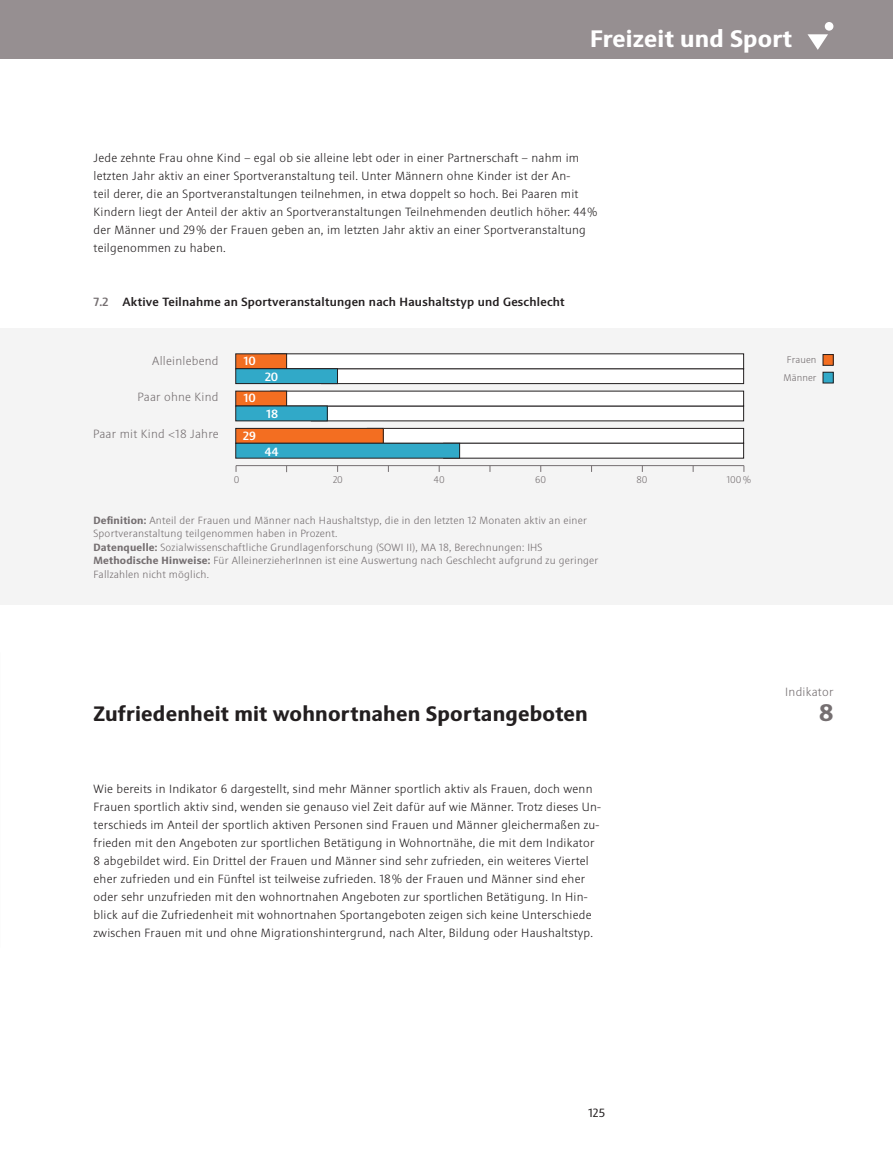
<style>
.page{position:relative;width:893px;height:1149px;background:#fff}
.page>*{position:absolute;margin:0;border:0;box-sizing:border-box;transform-origin:0 0}
.t1{font:700 24px "Sinova Pro";letter-spacing:.01em;color:#fff}
.t2{font:700 24px "Sinova Pro";color:#756f71}
.t3{font:700 21px "Sinova Pro";letter-spacing:.01em;color:#231f20}
.t4{font:300 12px/18px "Sinova Pro";letter-spacing:.02em;color:#231f20}
.t5{font:500 12px "Sinova Pro";letter-spacing:.02em;color:#231f20}
.t6{font:300 12px "Sinova Pro";letter-spacing:.02em;color:#756f71}
.t7{font:500 12px "Sinova Pro";letter-spacing:.01em;color:#fff}
.t8{font:12px "Sinova Pro";color:#231f20}
.t9{font:300 10.5px/13.5px "Sinova Pro";letter-spacing:.02em;color:#756f71}
.t10{font:300 9.75px/18px "Sinova Pro";letter-spacing:.01em;color:#756f71;text-align:center}
.s1{color:#756f71}
.s2{font-weight:700}
</style>
<div class="page">
<div style="left:0;top:328px;width:893px;height:276px;background:#f4f4f4"></div>
<div style="left:0;top:0;width:893px;height:59px;background:#968f91"></div>
<div style="left:825px;top:22px;width:8px;height:9px;background:#fff;border-radius:50%"></div>
<svg style="left:807px;top:34px;width:21px;height:16px"></svg>
<div style="left:321px;top:368px;width:423px;height:15px;background:#fff"></div>
<div style="left:311px;top:406px;width:433px;height:15px;background:#fff"></div>
<div style="left:311px;top:405px;width:433px;height:16px;border:1px solid #231f20"></div>
<div style="left:367px;top:428px;width:377px;height:15px;background:#fff"></div>
<div style="left:367px;top:428px;width:377px;height:15px;border:1px solid #231f20"></div>
<div style="left:444px;top:443px;width:300px;height:15px;background:#fff"></div>
<div style="left:443px;top:443px;width:301px;height:15px;border:1px solid #231f20"></div>
<hr style="left:236px;top:465px;width:508px;height:1px;background:#756f71">
<div style="left:271px;top:354px;width:473px;height:14px;background:#fff"></div>
<div style="left:270px;top:353px;width:474px;height:16px;border:1px solid #231f20"></div>
<div style="left:271px;top:391px;width:473px;height:15px;background:#fff"></div>
<div style="left:236px;top:354px;width:51px;height:14px;background:#f36e21"></div>
<div style="left:236px;top:353px;width:51px;height:16px;border:1px solid #231f20"></div>
<div style="left:236px;top:368px;width:101px;height:15px;background:#31a9c8"></div>
<div style="left:236px;top:368px;width:102px;height:15px;border:1px solid #231f20"></div>
<div style="left:236px;top:391px;width:51px;height:15px;background:#f36e21"></div>
<div style="left:236px;top:406px;width:91px;height:15px;background:#31a9c8"></div>
<div style="left:236px;top:405px;width:91px;height:16px;border:1px solid #231f20"></div>
<div style="left:236px;top:428px;width:147px;height:15px;background:#f36e21"></div>
<div style="left:236px;top:428px;width:147px;height:15px;border:1px solid #231f20"></div>
<div style="left:236px;top:443px;width:224px;height:15px;background:#31a9c8"></div>
<div style="left:236px;top:443px;width:224px;height:15px;border:1px solid #231f20"></div>
<div style="left:823px;top:354px;width:10px;height:11px;background:#f36e21"></div>
<div style="left:823px;top:372px;width:10px;height:11px;background:#31a9c8"></div>
<div style="left:823px;top:372px;width:10px;height:11px;border:1px solid #231f20"></div>
<h1 class="t1" style="left:590px;top:24px;width:203px">Freizeit und Sport</h1>
<p class="t4" style="left:94px;top:149px;width:505px">Jede zehnte Frau ohne Kind – egal ob sie alleine lebt oder in einer Partnerschaft – nahm im letzten Jahr aktiv an einer Sportveranstaltung teil. Unter Männern ohne Kinder ist der An-<br>teil derer, die an Sportveranstaltungen teilnehmen, in etwa doppelt so hoch. Bei Paaren mit Kindern liegt der Anteil der aktiv an Sportveranstaltungen Teilnehmenden deutlich höher: 44% der Männer und 29% der Frauen geben an, im letzten Jahr aktiv an einer Sportveranstaltung teilgenommen zu haben.</p>
<p class="t5" style="left:94px;top:295px;width:473px"><span class="s1">7.2</span> Aktive Teilnahme an Sportveranstaltungen nach Haushaltstyp und Geschlecht</p>
<p class="t6" style="left:152px;top:354px;width:68px">Alleinlebend</p>
<p class="t6" style="left:138px;top:389px;width:82px">Paar ohne Kind</p>
<p class="t7" style="left:244px;top:354px;width:14px">10</p>
<p class="t7" style="left:244px;top:391px;width:14px">10</p>
<p class="t6" style="left:93px;top:427px;width:127px">Paar mit Kind &lt;18 Jahre</p>
<p class="t7" style="left:243px;top:428px;width:14px">29</p>
<p class="t7" style="left:265px;top:369px;width:15px">20</p>
<p class="t7" style="left:267px;top:407px;width:13px">18</p>
<p class="t7" style="left:265px;top:444px;width:15px">44</p>
<p class="t10" style="left:234px;top:470px;width:7px">0</p>
<p class="t10" style="left:333px;top:470px;width:11px">20</p>
<p class="t10" style="left:434px;top:470px;width:12px">40</p>
<p class="t10" style="left:535px;top:470px;width:12px">60</p>
<p class="t10" style="left:636px;top:470px;width:13px">80</p>
<p class="t10" style="left:727px;top:470px;width:26px">100%</p>
<p class="t9" style="left:94px;top:513px;width:506px"><span class="s2">Definition:</span> Anteil der Frauen und Männer nach Haushaltstyp, die in den letzten 12 Monaten aktiv an einer Sportveranstaltung teilgenommen haben in Prozent.<br><span class="s2">Datenquelle:</span> Sozialwissenschaftliche Grundlagenforschung (SOWI II), MA 18, Berechnungen: IHS <span class="s2">Methodische Hinweise:</span> Für AlleinerzieherInnen ist eine Auswertung nach Geschlecht aufgrund zu geringer Fallzahlen nicht möglich.</p>
<p class="t10" style="left:783px;top:350px;width:34px">Frauen<br>Männer</p>
<h2 class="t3" style="left:94px;top:700px;width:496px">Zufriedenheit mit wohnortnahen Sportangeboten</h2>
<p class="t4" style="left:94px;top:779px;width:509px">Wie bereits in Indikator 6 dargestellt, sind mehr Männer sportlich aktiv als Frauen, doch wenn Frauen sportlich aktiv sind, wenden sie genauso viel Zeit dafür auf wie Männer. Trotz dieses Un&shy;terschieds im Anteil der sportlich aktiven Personen sind Frauen und Männer gleichermaßen zu&shy;frieden mit den Angeboten zur sportlichen Betätigung in Wohnortnähe, die mit dem Indikator 8 abgebildet wird. Ein Drittel der Frauen und Männer sind sehr zufrieden, ein weiteres Viertel eher zufrieden und ein Fünftel ist teilweise zufrieden. 18% der Frauen und Männer sind eher oder sehr unzufrieden mit den wohnortnahen Angeboten zur sportlichen Betätigung. In Hin&shy;blick auf die Zufriedenheit mit wohnortnahen Sportangeboten zeigen sich keine Unterschiede zwischen Frauen mit und ohne Migrationshintergrund, nach Alter, Bildung oder Haushaltstyp.</p>
<p class="t6" style="left:785px;top:684px;width:50px">Indikator</p>
<h1 class="t2" style="left:819px;top:698px;width:16px">8</h1>
<p class="t8" style="left:588px;top:1105px;width:18px">125</p>
</div>
